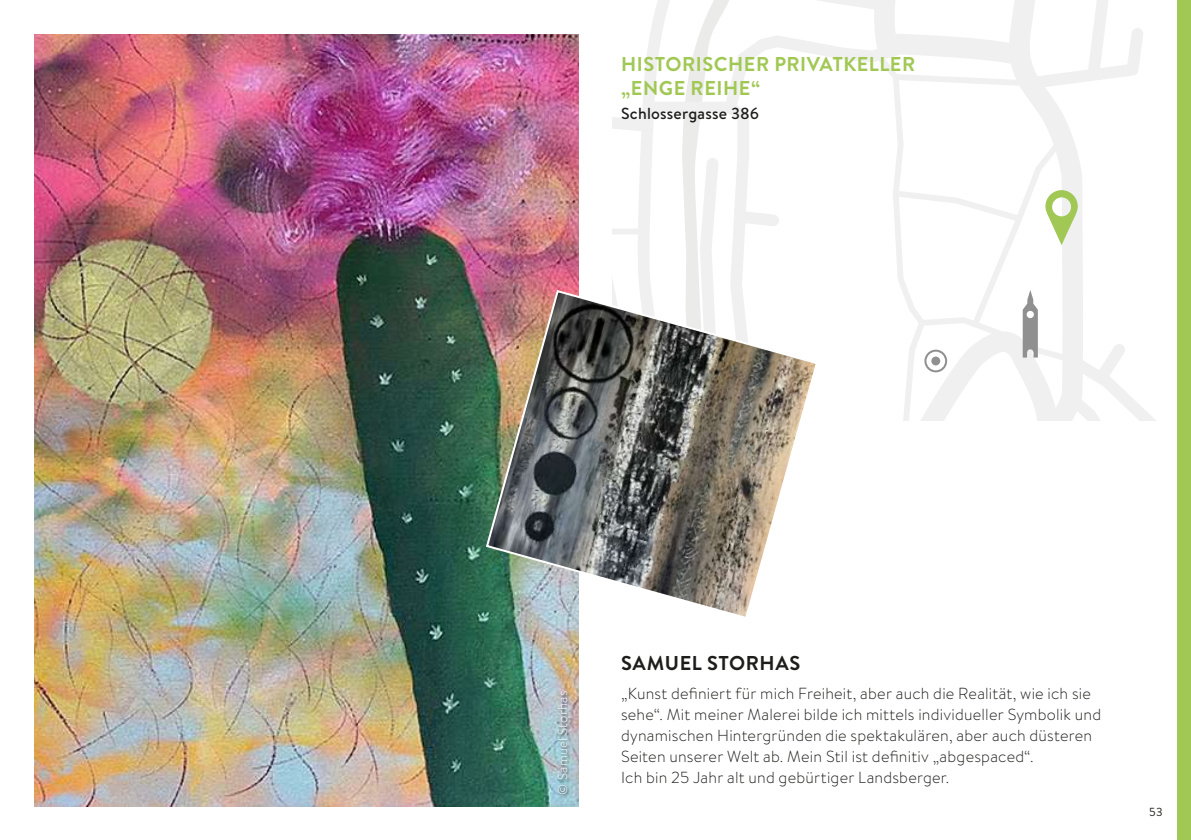
<style>
.page{position:relative;width:1191px;height:840px;background:#fff}
.page>*{position:absolute;margin:0;border:0;box-sizing:border-box;transform-origin:0 0}
.t1{font:700 20px/24px "Brandon Text";letter-spacing:.025em;color:#a1c854}
.t2{font:700 20px "Brandon Text";letter-spacing:.03em;color:#1d1d1b}
.t3{font:300 16px/21px "Brandon Text";letter-spacing:.015em;color:#1d1d1b}
.t4{font:500 16px "Brandon Text";letter-spacing:.015em;color:#1d1d1b}
.t5{font:300 13px "Brandon Text";letter-spacing:.02em;color:#fff}
.t6{font:11.6px "Brandon Text";color:#1d1d1b}
</style>
<div class="page">
<img style="left:34px;top:34px;width:544px;height:771px">
<svg style="left:612px;top:0;width:543px;height:420px"></svg>
<img style="left:484px;top:288px;width:335px;height:332px">
<svg style="left:924px;top:349px;width:23px;height:23px"></svg>
<div style="left:931px;top:356px;width:9px;height:9px;background:#909090;border-radius:50%"></div>
<svg style="left:1022px;top:290px;width:15px;height:67px"></svg>
<svg style="left:1045px;top:190px;width:32px;height:55px"></svg>
<div style="left:557px;top:690px;width:14px;height:107px;background:#1d1d1b;opacity:.86"></div>
<div style="left:1177px;top:0;width:14px;height:839px;background:#a1c854"></div>
<p class="t1" style="left:621px;top:51px;width:296px">HISTORISCHER PRIVATKELLER „ENGE REIHE“</p>
<p class="t4" style="left:621px;top:102px;width:140px">Schlossergasse 386</p>
<p class="t5" style="left:554px;top:794px;width:105px;rotate:-90deg">© Samuel Storhas</p>
<p class="t2" style="left:621px;top:648px;width:181px">SAMUEL STORHAS</p>
<p class="t3" style="left:621px;top:682px;width:481px">„Kunst definiert für mich Freiheit, aber auch die Realität, wie ich sie sehe“. Mit meiner Malerei bilde ich mittels individueller Symbolik und dynamischen Hintergründen die spektakulären, aber auch düsteren Seiten unserer Welt ab. Mein Stil ist definitiv „abgespaced“.<br>Ich bin 25 Jahr alt und gebürtiger Landsberger.</p>
<p class="t6" style="left:1149px;top:803px;width:15px">53</p>
</div>
